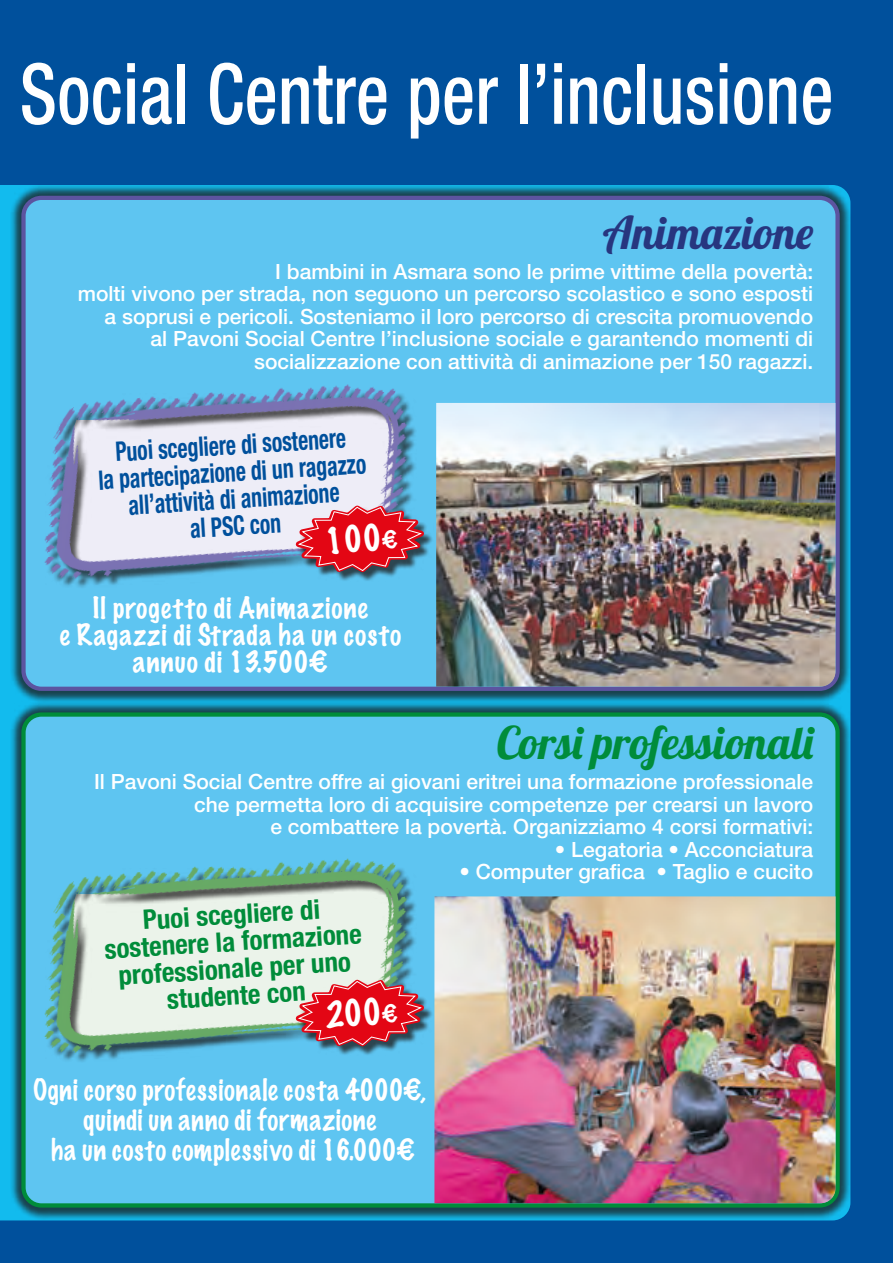
<style>
.page{position:relative;width:893px;height:1263px;background:#00509c}
.page>*{position:absolute;margin:0;border:0;box-sizing:border-box;transform-origin:0 0}
.t1{font:500 condensed 84px "Helvetica Neue LT Std";letter-spacing:.005em;color:#fff;scale:.85 1}
.t2{font:45px "Lobster";color:#008c3a}
.t3{font:45px "Lobster";color:#27367f}
.t4{font:100 33px "Marker Felt";color:#fff}
.t5{font:100 27px/30px "Marker Felt";letter-spacing:.03em;color:#fff;text-align:center}
.t6{font:700 condensed 27px/27px "Helvetica Neue LT Std";color:#00509c;text-align:center;scale:.8 1}
.t7{font:700 condensed 27px/27px "Helvetica Neue LT Std";color:#008c3a;text-align:center}
.t8{font:500 21px/22.5px "Helvetica Neue LT Std";color:#fff;text-align:right}
.s1{font-size:22.5px}
</style>
<div class="page">
<div style="left:10px;top:184px;width:842px;height:519px;background:#1b1a19;opacity:.75"></div>
<div style="left:24px;top:198px;width:814px;height:491px;background:#5ec5f1;border-radius:18px"></div>
<div style="left:21px;top:196px;width:819px;height:495px;border:4px solid #5c54a0;border-radius:18px"></div>
<div style="left:10px;top:701px;width:842px;height:519px;background:#1b1a19;opacity:.75"></div>
<div style="left:24px;top:714px;width:814px;height:491px;background:#5ec5f1;border-radius:18px"></div>
<div style="left:21px;top:712px;width:819px;height:495px;border:4px solid #008c3a;border-radius:18px"></div>
<img style="left:436px;top:403px;width:399px;height:283px">
<img style="left:434px;top:896px;width:402px;height:307px">
<svg style="left:0;top:548px;width:2px;height:12px"></svg>
<img style="left:11px;top:335px;width:436px;height:290px">
<img style="left:11px;top:809px;width:436px;height:290px">
<div style="left:297px;top:507px;width:136px;height:75px;background:#1b1a19;opacity:.75"></div>
<svg style="left:282px;top:500px;width:156px;height:76px"></svg>
<div style="left:297px;top:981px;width:136px;height:75px;background:#1b1a19;opacity:.75"></div>
<svg style="left:282px;top:974px;width:156px;height:76px;background:#b76b78"></svg>
<h1 class="t1" style="left:20px;top:44px;width:959px">Social Centre per l’inclusione</h1>
<h2 class="t3" style="left:603px;top:204px;width:212px">Animazione</h2>
<p class="t8" style="left:78px;top:260px;width:737px">I bambini in Asmara sono le prime vittime della povertà:<br>molti vivono per strada, non seguono un percorso scolastico e sono esposti a soprusi e pericoli. Sosteniamo il loro percorso di crescita promuovendo<br>al Pavoni Social Centre l’inclusione sociale e garantendo momenti di socializzazione con attività di animazione per 150 ragazzi.</p>
<p class="t6" style="left:96px;top:440px;width:337px;rotate:-4deg">Puoi scegliere di sostenere<br>la partecipazione di un ragazzo all’attività di animazione<br>al PSC con</p>
<h3 class="t4" style="left:323px;top:515px;width:74px;rotate:-5deg">100<span class="s1">€</span></h3>
<p class="t5" style="left:59px;top:594px;width:343px;line-height:27px">Il progetto di Animazione<br>e Ragazzi di Strada ha un costo annuo di 13.500€</p>
<h2 class="t2" style="left:497px;top:714px;width:320px">Corsi professionali</h2>
<p class="t8" style="left:94px;top:770px;width:721px">Il Pavoni Social Centre offre ai giovani eritrei una formazione professionale che permetta loro di acquisire competenze per crearsi un lavoro<br>e combattere la povertà. Organizziamo 4 corsi formativi:</p>
<p class="t8" style="left:555px;top:838px;width:260px">• Legatoria • Acconciatura</p>
<p class="t8" style="left:459px;top:860px;width:355px">• Computer grafica • Taglio e cucito</p>
<p class="t7" style="left:102px;top:909px;width:259px;rotate:-4deg">Puoi scegliere di sostenere la formazione professionale per uno studente con</p>
<h3 class="t4" style="left:323px;top:989px;width:74px;rotate:-5deg">200<span class="s1">€</span></h3>
<p class="t5" style="left:33px;top:1074px;width:394px">Ogni corso professionale costa 4000€, quindi un anno di formazione<br>ha un costo complessivo di 16.000€</p>
</div>
